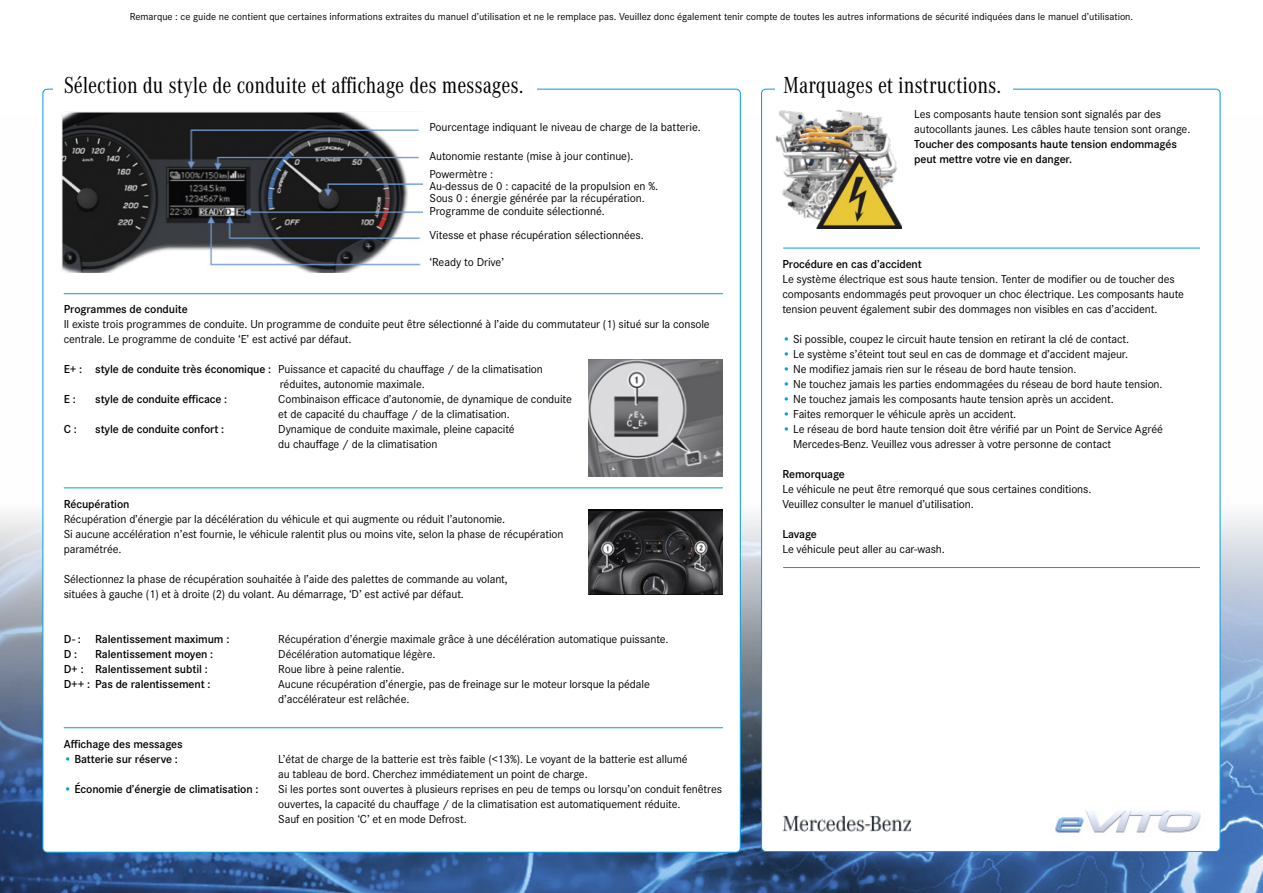
<style>
.page{position:relative;width:1263px;height:893px;background:#fff}
.page>*{position:absolute;margin:0;border:0;box-sizing:border-box;transform-origin:0 0}
.t1{font:24px "Corporate A Con";color:#000}
.t2{font:12px/15px "Corporate S";letter-spacing:-.01em;color:#000}
.t3{font:600 12px/15px "Corporate S";letter-spacing:-.01em;color:#000}
.t4{font:10.5px "Corporate S";color:#000}
.s1{font-weight:600}
.s2{color:#009de0}
.s3{font-weight:400;color:#009de0}
</style>
<div class="page">
<img style="left:0;top:116px;width:1263px;height:777px">
<div style="left:43px;top:89px;width:697px;height:763px;background:#fff;border-radius:4px"></div>
<div style="left:761px;top:89px;width:459px;height:762px;background:#fff;border-radius:4px"></div>
<hr style="left:64px;top:727px;width:659px;height:1px;background:#009de0">
<hr style="left:64px;top:487px;width:659px;height:1px;background:#009de0">
<hr style="left:64px;top:293px;width:659px;height:1px;background:#009de0">
<hr style="left:783px;top:248px;width:417px;height:1px;background:#009de0">
<hr style="left:783px;top:567px;width:417px;height:1px;background:#009de0">
<img style="left:775px;top:110px;width:127px;height:119px">
<img style="left:815px;top:155px;width:86px;height:73px">
<img style="left:62px;top:112px;width:361px;height:160px">
<img style="left:588px;top:359px;width:135px;height:117px">
<img style="left:588px;top:510px;width:135px;height:85px">
<img style="left:1055px;top:810px;width:146px;height:23px">
<img style="left:782px;top:815px;width:129px;height:17px">
<p class="t4" style="left:130px;top:9px;width:1005px">Remarque : ce guide ne contient que certaines informations extraites du manuel d’utilisation et ne le remplace pas. Veuillez donc également tenir compte de toutes les autres informations de sécurité indiquées dans le manuel d’utilisation.</p>
<h1 class="t1" style="left:64px;top:70px;width:461px">Sélection du style de conduite et affichage des messages.</h1>
<p class="t2" style="left:429px;top:119px;width:273px">Pourcentage indiquant le niveau de charge de la batterie.</p>
<p class="t2" style="left:429px;top:146px;width:205px;line-height:18px">Autonomie restante (mise à jour continue).<br>Powermètre :</p>
<p class="t2" style="left:429px;top:179px;width:230px;line-height:12px">Au-dessus de 0 : capacité de la propulsion en %.<br>Sous 0 : énergie générée par la récupération.</p>
<p class="t2" style="left:429px;top:199px;width:216px;line-height:24px">Programme de conduite sélectionné.<br>Vitesse et phase récupération sélectionnées.</p>
<p class="t2" style="left:429px;top:254px;width:76px">‘Ready to Drive’</p>
<p class="t3" style="left:64px;top:301px;width:125px">Programmes de conduite</p>
<p class="t2" style="left:64px;top:316px;width:647px">Il existe trois programmes de conduite. Un programme de conduite peut être sélectionné à l’aide du commutateur (1) situé sur la console centrale. Le programme de conduite ‘E’ est activé par défaut.</p>
<p class="t2" style="left:280px;top:361px;width:265px;text-indent:-216px"><span class="s1">E+ : style de conduite très économique :</span> Puissance et capacité du chauffage / de la climatisation réduites, autonomie maximale.</p>
<p class="t3" style="left:64px;top:391px;width:14px">E :</p>
<p class="t3" style="left:95px;top:391px;width:134px">style de conduite efficace :</p>
<p class="t2" style="left:278px;top:391px;width:295px">Combinaison efficace d’autonomie, de dynamique de conduite et de capacité du chauffage / de la climatisation.</p>
<p class="t3" style="left:64px;top:421px;width:14px">C :</p>
<p class="t3" style="left:95px;top:421px;width:131px">style de conduite confort :</p>
<p class="t2" style="left:278px;top:421px;width:238px">Dynamique de conduite maximale, pleine capacité du chauffage / de la climatisation</p>
<p class="t3" style="left:64px;top:496px;width:67px">Récupération</p>
<p class="t2" style="left:64px;top:511px;width:501px">Récupération d’énergie par la décélération du véhicule et qui augmente ou réduit l’autonomie.<br>Si aucune accélération n’est fournie, le véhicule ralentit plus ou moins vite, selon la phase de récupération paramétrée.</p>
<p class="t2" style="left:64px;top:571px;width:445px">Sélectionnez la phase de récupération souhaitée à l’aide des palettes de commande au volant, situées à gauche (1) et à droite (2) du volant. Au démarrage, ‘D’ est activé par défaut.</p>
<p class="t3" style="left:64px;top:631px;width:167px">D- : Ralentissement maximum :</p>
<p class="t2" style="left:278px;top:631px;width:392px">Récupération d’énergie maximale grâce à une décélération automatique puissante.</p>
<p class="t3" style="left:64px;top:646px;width:15px">D :</p>
<p class="t3" style="left:95px;top:646px;width:120px">Ralentissement moyen :</p>
<p class="t2" style="left:278px;top:646px;width:159px">Décélération automatique légère.</p>
<p class="t3" style="left:64px;top:661px;width:146px">D+ : Ralentissement subtil :</p>
<p class="t2" style="left:278px;top:661px;width:128px">Roue libre à peine ralentie.</p>
<p class="t3" style="left:64px;top:676px;width:148px">D++ : Pas de ralentissement :</p>
<p class="t2" style="left:278px;top:676px;width:373px">Aucune récupération d’énergie, pas de freinage sur le moteur lorsque la pédale d’accélérateur est relâchée.</p>
<p class="t3" style="left:64px;top:736px;width:120px">Affichage des messages</p>
<p class="t3" style="left:64px;top:751px;width:116px"><span class="s2">•</span> Batterie sur réserve :</p>
<p class="t2" style="left:278px;top:751px;width:411px">L’état de charge de la batterie est très faible (&lt;13%). Le voyant de la batterie est allumé au tableau de bord. Cherchez immédiatement un point de charge.</p>
<p class="t3" style="left:64px;top:781px;width:196px"><span class="s3">•</span> Économie d’énergie de climatisation :</p>
<p class="t2" style="left:278px;top:781px;width:445px">Si les portes sont ouvertes à plusieurs reprises en peu de temps ou lorsqu’on conduit fenêtres ouvertes, la capacité du chauffage / de la climatisation est automatiquement réduite.<br>Sauf en position ‘C’ et en mode Defrost.</p>
<h1 class="t1" style="left:783px;top:70px;width:220px">Marquages et instructions.</h1>
<p class="t2" style="left:914px;top:106px;width:278px">Les composants haute tension sont signalés par des autocollants jaunes. Les câbles haute tension sont orange.</p>
<p class="t3" style="left:914px;top:136px;width:264px">Toucher des composants haute tension endommagés peut mettre votre vie en danger.</p>
<p class="t3" style="left:782px;top:256px;width:141px">Procédure en cas d’accident</p>
<p class="t2" style="left:782px;top:271px;width:403px">Le système électrique est sous haute tension. Tenter de modifier ou de toucher des composants endommagés peut provoquer un choc électrique. Les composants haute tension peuvent également subir des dommages non visibles en cas d’accident.</p>
<p class="t2" style="left:782px;top:331px;width:348px"><span class="s2">•</span> Si possible, coupez le circuit haute tension en retirant la clé de contact.</p>
<p class="t2" style="left:782px;top:346px;width:347px"><span class="s2">•</span> Le système s’éteint tout seul en cas de dommage et d’accident majeur.</p>
<p class="t2" style="left:782px;top:361px;width:295px"><span class="s2">•</span> Ne modifiez jamais rien sur le réseau de bord haute tension.</p>
<p class="t2" style="left:782px;top:376px;width:382px"><span class="s2">•</span> Ne touchez jamais les parties endommagées du réseau de bord haute tension.</p>
<p class="t2" style="left:782px;top:391px;width:333px"><span class="s2">•</span> Ne touchez jamais les composants haute tension après un accident.</p>
<p class="t2" style="left:782px;top:406px;width:235px"><span class="s2">•</span> Faites remorquer le véhicule après un accident.</p>
<p class="t2" style="left:793px;top:421px;width:371px;text-indent:-11px"><span class="s2">•</span> Le réseau de bord haute tension doit être vérifié par un Point de Service Agréé<br>Mercedes-Benz. Veuillez vous adresser à votre personne de contact</p>
<p class="t3" style="left:782px;top:466px;width:64px">Remorquage</p>
<p class="t2" style="left:782px;top:481px;width:310px">Le véhicule ne peut être remorqué que sous certaines conditions.<br>Veuillez consulter le manuel d’utilisation.</p>
<p class="t3" style="left:782px;top:526px;width:36px">Lavage</p>
<p class="t2" style="left:782px;top:541px;width:164px">Le véhicule peut aller au car-wash.</p>
</div>
